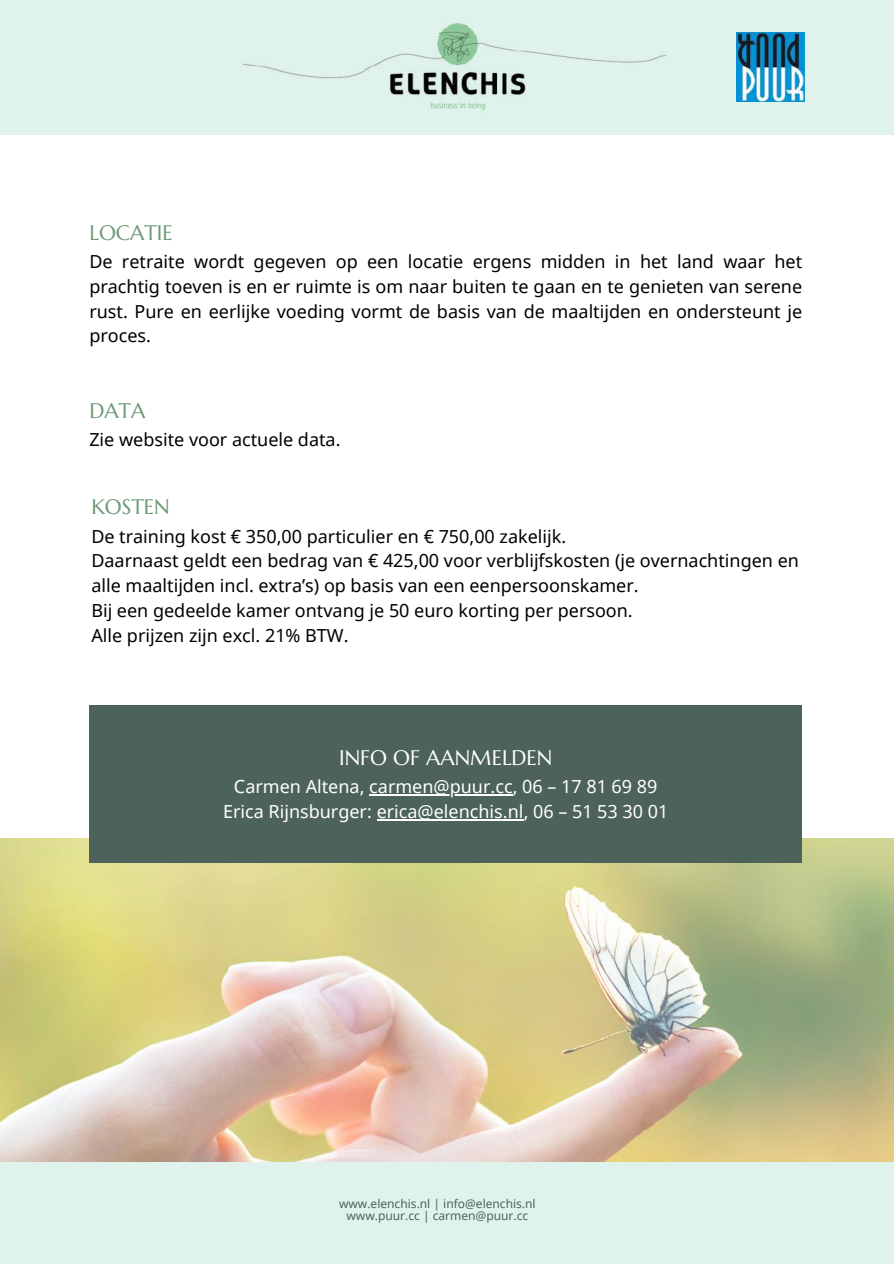
<style>
.page{position:relative;width:894px;height:1264px;background:#fff}
.page>*{position:absolute;margin:0;border:0;box-sizing:border-box;transform-origin:0 0}
.t1{font:21px "Marcellus";color:#6a9975}
.t2{font:21px "Marcellus";color:#fff}
.t3{font:18px/24.8px "Noto Sans";color:#000}
.t4{font:18px/24.8px "Noto Sans";color:#fff;text-align:center}
.t5{font:12px/12.3px "Noto Sans";color:#4d6359;text-align:center}
</style>
<div class="page">
<div style="left:0;top:0;width:893px;height:135px;background:#e0f2ec"></div>
<img style="left:243px;top:23px;width:422px;height:90px">
<img style="left:0;top:838px;width:893px;height:324px">
<div style="left:89px;top:705px;width:713px;height:157px;background:#4d6359"></div>
<hr style="left:369px;top:794px;width:143px;height:1px;background:#fff">
<hr style="left:376px;top:819px;width:147px;height:1px;background:#fff">
<div style="left:0;top:1162px;width:893px;height:101px;background:#e0f2ec"></div>
<img style="left:736px;top:33px;width:67px;height:69px">
<p class="t1" style="left:89px;top:219px;width:85px">LOCATIE</p>
<p class="t3" style="left:89px;top:249px;width:714px;text-align:justify">De retraite wordt gegeven op een locatie ergens midden in het land waar het prachtig toeven is en er ruimte is om naar buiten te gaan en te genieten van serene rust. Pure en eerlijke voeding vormt de basis van de maaltijden en ondersteunt je proces.</p>
<p class="t1" style="left:89px;top:397px;width:57px">DATA</p>
<p class="t3" style="left:89px;top:426px;width:252px">Zie website voor actuele data.</p>
<p class="t1" style="left:91px;top:494px;width:80px">KOSTEN</p>
<p class="t3" style="left:91px;top:523px;width:709px">De training kost € 350,00 particulier en € 750,00 zakelijk.<br>Daarnaast geldt een bedrag van € 425,00 voor verblijfskosten (je overnachtingen en alle maaltijden incl. extra’s) op basis van een eenpersoonskamer.<br>Bij een gedeelde kamer ontvang je 50 euro korting per persoon.<br>Alle prijzen zijn excl. 21% BTW.</p>
<p class="t2" style="left:339px;top:744px;width:215px">INFO OF AANMELDEN</p>
<p class="t4" style="left:223px;top:774px;width:446px">Carmen Altena, carmen@puur.cc, 06 – 17 81 69 89<br>Erica Rijnsburger: erica@elenchis.nl, 06 – 51 53 30 01</p>
<p class="t5" style="left:339px;top:1196px;width:198px">www.elenchis.nl | info@elenchis.nl www.puur.cc | carmen@puur.cc</p>
</div>
